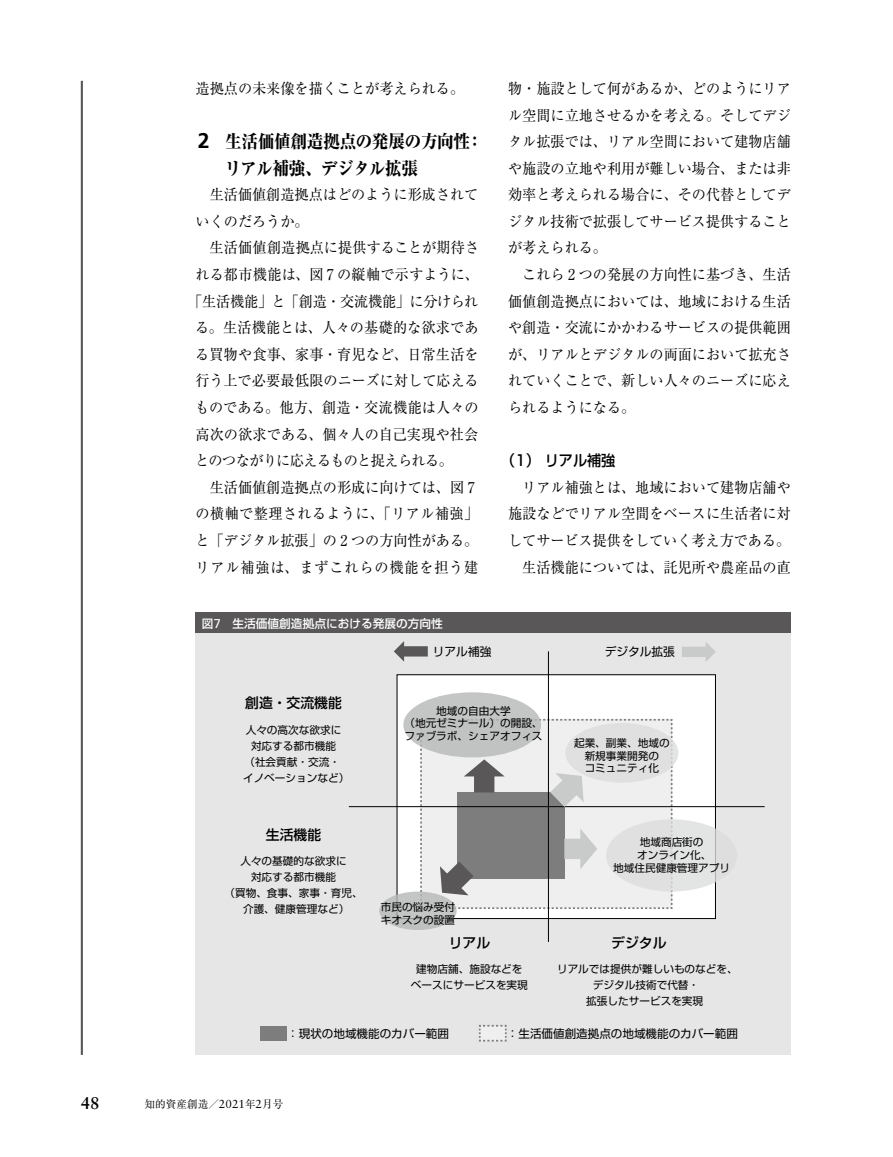
<style>
.page{position:relative;width:893px;height:1157px;background:#fff}
.page>*{position:absolute;margin:0;border:0;box-sizing:border-box;transform-origin:0 0}
.t1{font:800 18px/26.5px "Ryumin Pro";letter-spacing:-.02em;color:#000;scale:.92 1}
.t2{font:700 16.95px "Sabon LT Std";color:#000}
.t3{font:14.85px/26.5px "Ryumin Pro";color:#000;text-align:justify;scale:.95 1}
.t4{font:14.85px "Ryumin Pro";letter-spacing:.03em;color:#000;scale:.95 1}
.t5{font:14.85px "Ryumin Pro";letter-spacing:-.045em;color:#000;scale:.95 1}
.t6{font:14.85px "Ryumin Pro";letter-spacing:.06em;color:#000;scale:.95 1}
.t7{font:500 14.85px "Shin Go Pro";color:#000;scale:.95 1}
.t8{font:500 13.8px "Shin Go Pro";color:#000}
.t9{font:500 11.7px "Shin Go Pro";color:#fff}
.t10{font:11.7px "Shin Go Pro";color:#000}
.t11{font:11.55px "Shin Go Pro";color:#000}
.t12{font:10.65px/12.9px "Shin Go Pro";color:#000;text-align:center}
.t13{font:10.65px "Ryumin Pro";color:#000}
.s1{font-family:"Frutiger LT Std";font-weight:700;font-size:21.3px}
.s2{font-family:"Univers LT Std";font-weight:400;font-size:12.9px}
.s3{font-family:"Sabon LT Std";font-size:11.7px}
</style>
<div class="page">
<hr style="left:81px;top:81px;width:2px;height:973px;background:#595757">
<div style="left:196px;top:612px;width:595px;height:22px;background:#595757"></div>
<div style="left:196px;top:634px;width:595px;height:420px;background:#e6e6e6"></div>
<div style="left:397px;top:674px;width:318px;height:244px;background:#fff"></div>
<div style="left:397px;top:674px;width:319px;height:244px;border:1px solid #000"></div>
<hr style="left:349px;top:806px;width:416px;height:1px;background:#000">
<hr style="left:548px;top:651px;width:1px;height:291px;background:#000">
<div style="left:260px;top:1025px;width:26px;height:15px;background:#7d7d7d"></div>
<svg style="left:479px;top:1024px;width:28px;height:18px"></svg>
<svg style="left:419px;top:718px;width:254px;height:192px"></svg>
<div style="left:565px;top:723px;width:113px;height:59px;background:#dcdddd;border-radius:50%"></div>
<svg style="left:379px;top:891px;width:78px;height:39px;background:#c0c1c1"></svg>
<div style="left:606px;top:819px;width:131px;height:72px;background:#dcdddd;border-radius:50%"></div>
<div style="left:403px;top:692px;width:138px;height:65px;background:#c1c2c2;border-radius:50%"></div>
<svg style="left:394px;top:641px;width:34px;height:20px"></svg>
<svg style="left:682px;top:642px;width:34px;height:20px"></svg>
<p class="t3" style="left:196px;top:74px;width:284px">造拠点の未来像を描くことが考えられる。</p>
<p class="t1" style="left:225px;top:127px;width:282px;text-indent:-27px"><span class="s1">2</span> 生活価値創造拠点の発展の方向性：リアル補強、デジタル拡張</p>
<p class="t3" style="left:196px;top:180px;width:299px;text-indent:14px">生活価値創造拠点はどのように形成されていくのだろうか。</p>
<p class="t3" style="left:210px;top:234px;width:285px">生活価値創造拠点に提供することが期待さ</p>
<p class="t3" style="left:195px;top:260px;width:300px">れる都市機能は、図 7 の縦軸で示すように、</p>
<p class="t3" style="left:188px;top:287px;width:307px">「生活機能」と「創造・交流機能」に分けられ</p>
<p class="t3" style="left:195px;top:313px;width:300px">る。生活機能とは、人々の基礎的な欲求であ</p>
<p class="t3" style="left:195px;top:340px;width:300px">る買物や食事、家事・育児など、日常生活を</p>
<p class="t3" style="left:196px;top:366px;width:300px">行う上で必要最低限のニーズに対して応える</p>
<p class="t3" style="left:195px;top:393px;width:300px">ものである。他方、創造・交流機能は人々の</p>
<p class="t3" style="left:195px;top:420px;width:299px">高次の欲求である、個々人の自己実現や社会</p>
<p class="t5" style="left:195px;top:449px;width:273px">とのつながりに応えるものと捉えられる。</p>
<p class="t3" style="left:210px;top:473px;width:281px">生活価値創造拠点の形成に向けては、図 7</p>
<p class="t4" style="left:196px;top:502px;width:299px">の横軸で整理されるように、「リアル補強」</p>
<p class="t3" style="left:196px;top:526px;width:299px">と「デジタル拡張」の 2 つの方向性がある。</p>
<p class="t6" style="left:196px;top:555px;width:299px">リアル補強は、まずこれらの機能を担う建</p>
<p class="t9" style="left:202px;top:613px;width:243px">図<span class="s2">7</span>　生活価値創造拠点における発展の方向性</p>
<p class="t3" style="left:508px;top:74px;width:299px">物・施設として何があるか、どのようにリアル空間に立地させるかを考える。そしてデジタル拡張では、リアル空間において建物店舗や施設の立地や利用が難しい場合、または非効率と考えられる場合に、その代替としてデジタル技術で拡張してサービス提供することが考えられる。</p>
<p class="t3" style="left:508px;top:260px;width:299px;text-indent:14px">これら 2 つの発展の方向性に基づき、生活価値創造拠点においては、地域における生活や創造・交流にかかわるサービスの提供範囲が、リアルとデジタルの両面において拡充されていくことで、新しい人々のニーズに応えられるようになる。</p>
<p class="t7" style="left:501px;top:448px;width:122px">（1） リアル補強</p>
<p class="t3" style="left:508px;top:473px;width:299px;text-align:right">リアル補強とは、地域において建物店舗や施設などでリアル空間をベースに生活者に対してサービス提供をしていく考え方である。生活機能については、託児所や農産品の直</p>
<p class="t8" style="left:245px;top:691px;width:98px">創造・交流機能</p>
<p class="t12" style="left:246px;top:722px;width:97px">人々の高次な欲求に</p>
<p class="t12" style="left:251px;top:738px;width:87px">対応する都市機能</p>
<p class="t12" style="left:244px;top:753px;width:97px">（社会貢献・交流・</p>
<p class="t12" style="left:243px;top:769px;width:108px">イノベーションなど）</p>
<p class="t8" style="left:266px;top:823px;width:57px">生活機能</p>
<p class="t12" style="left:224px;top:851px;width:140px;line-height:15.9px">人々の基礎的な欲求に<br>対応する都市機能<br>（買物、食事、家事・育児、介護、健康管理など）</p>
<p class="t10" style="left:433px;top:642px;width:60px">リアル補強</p>
<p class="t10" style="left:605px;top:642px;width:72px">デジタル拡張</p>
<p class="t12" style="left:404px;top:702px;width:140px">地域の自由大学<br>（地元ゼミナール）の開設、ファブラボ、シェアオフィス</p>
<p class="t12" style="left:381px;top:899px;width:76px;text-align:left">市民の悩み受付キオスクの設置</p>
<p class="t12" style="left:574px;top:735px;width:97px">起業、副業、地域の新規事業開発の<br>コミュニティ化</p>
<p class="t12" style="left:613px;top:834px;width:118px">地域商店街の<br>オンライン化、<br>地域住民健康管理アプリ</p>
<p class="t8" style="left:449px;top:931px;width:43px">リアル</p>
<p class="t8" style="left:611px;top:931px;width:57px">デジタル</p>
<p class="t12" style="left:411px;top:960px;width:118px;line-height:15.9px">建物店舗、施設などをベースにサービスを実現</p>
<p class="t12" style="left:557px;top:960px;width:182px;line-height:15.9px">リアルでは提供が難しいものなどを、デジタル技術で代替・<br>拡張したサービスを実現</p>
<p class="t11" style="left:287px;top:1024px;width:163px">：現状の地域機能のカバー範囲</p>
<p class="t11" style="left:507px;top:1024px;width:232px">：生活価値創造拠点の地域機能のカバー範囲</p>
<p class="t2" style="left:81px;top:1093px;width:20px">48</p>
<p class="t13" style="left:145px;top:1095px;width:140px">知的資産創造／<span class="s3">2021</span>年<span class="s3">2</span>月号</p>
</div>
